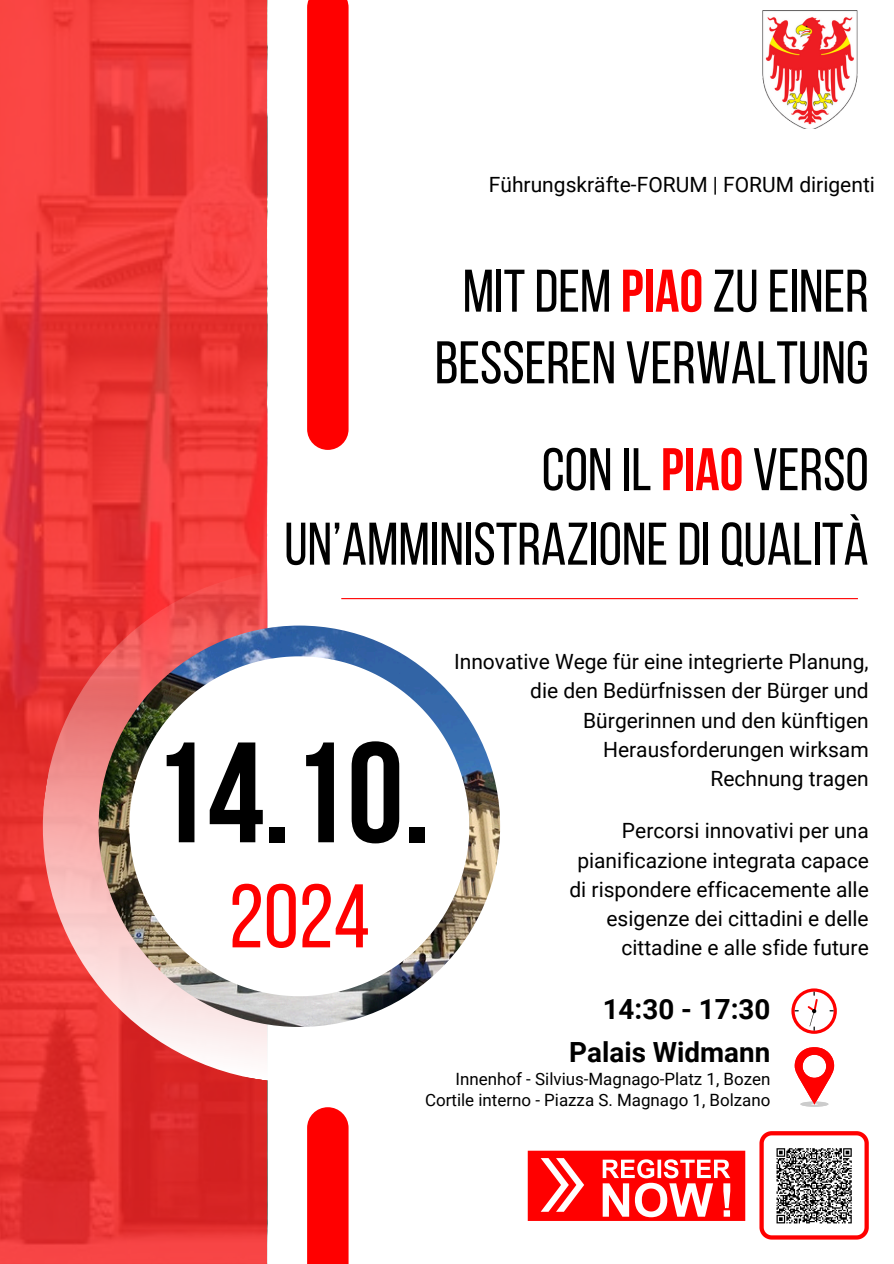
<style>
.page{position:relative;width:894px;height:1264px;background:#fff}
.page>*{position:absolute;margin:0;border:0;box-sizing:border-box;transform-origin:0 0}
.t1{font:700 142.5px "Bebas Neue";color:#000}
.t2{font:90px "Bebas Neue";color:#f00}
.t3{font:60px "Bebas Neue";color:#000}
.t4{font:700 27.75px "Roboto";color:#000}
.t5{font:21px/29.2px "Roboto";color:#000;text-align:right}
.t6{font:16.95px "Roboto";color:#000}
.s1{font-weight:700;color:#f00}
</style>
<div class="page">
<svg style="left:0;top:0;width:267px;height:1263px;background:#eb3837"></svg>
<div style="left:307px;top:0;width:41px;height:450px;background:#f00"></div>
<div style="left:307px;top:1107px;width:41px;height:156px;background:#f00"></div>
<svg style="left:794px;top:1047px;width:39px;height:59px"></svg>
<img style="left:762px;top:11px;width:95px;height:118px">
<svg style="left:791px;top:988px;width:45px;height:45px"></svg>
<svg style="left:794px;top:991px;width:39px;height:39px"></svg>
<svg style="left:25px;top:552px;width:548px;height:548px"></svg>
<img style="left:98px;top:625px;width:402px;height:401px;border-radius:50%">
<svg style="left:129px;top:656px;width:340px;height:340px"></svg>
<svg style="left:191px;top:742px;width:217px;height:166px"></svg>
<hr style="left:341px;top:598px;width:516px;height:1px;background:#f00">
<svg style="left:759px;top:1131px;width:109px;height:108px"></svg>
<svg style="left:527px;top:1150px;width:218px;height:70px"></svg>
<p class="t5" style="left:488px;top:170px;width:387px">Führungskräfte-FORUM | FORUM dirigenti</p>
<h4 class="t3" style="left:462px;top:267px;width:407px">MITDEM <span class="s1">PIAO</span> ZUEINER</h4>
<h4 class="t3" style="left:434px;top:338px;width:435px">BESSEREN VERWALTUNG</h4>
<h3 class="t3" style="left:541px;top:445px;width:328px">CON IL <span class="s1">PIAO</span> VERSO</h3>
<h5 class="t3" style="left:284px;top:519px;width:585px">UN’AMMINISTRAZIONEDI QUALITÀ</h5>
<h3 class="t1" style="left:151px;top:735px;width:280px">14.10.</h3>
<h5 class="t2" style="left:229px;top:879px;width:142px">2024</h5>
<p class="t5" style="left:454px;top:647px;width:416px">Innovative Wege für eine integrierte Planung, die den Bedürfnissen der Bürger und<br>Bürgerinnen und den künftigen<br>Herausforderungen wirksam<br>Rechnung tragen</p>
<p class="t5" style="left:569px;top:816px;width:301px">Percorsi innovativi per una pianificazione integrata capace di rispondere efficacemente alle esigenze dei cittadini e delle cittadine e alle sfide future</p>
<h5 class="t4" style="left:602px;top:993px;width:169px">14:30 - 17:30</h5>
<p class="t4" style="left:569px;top:1036px;width:202px">Palais Widmann</p>
<p class="t6" style="left:455px;top:1069px;width:316px">Innenhof - Silvius-Magnago-Platz 1, Bozen</p>
<p class="t6" style="left:425px;top:1089px;width:347px">Cortile interno - Piazza S. Magnago 1, Bolzano</p>
</div>
